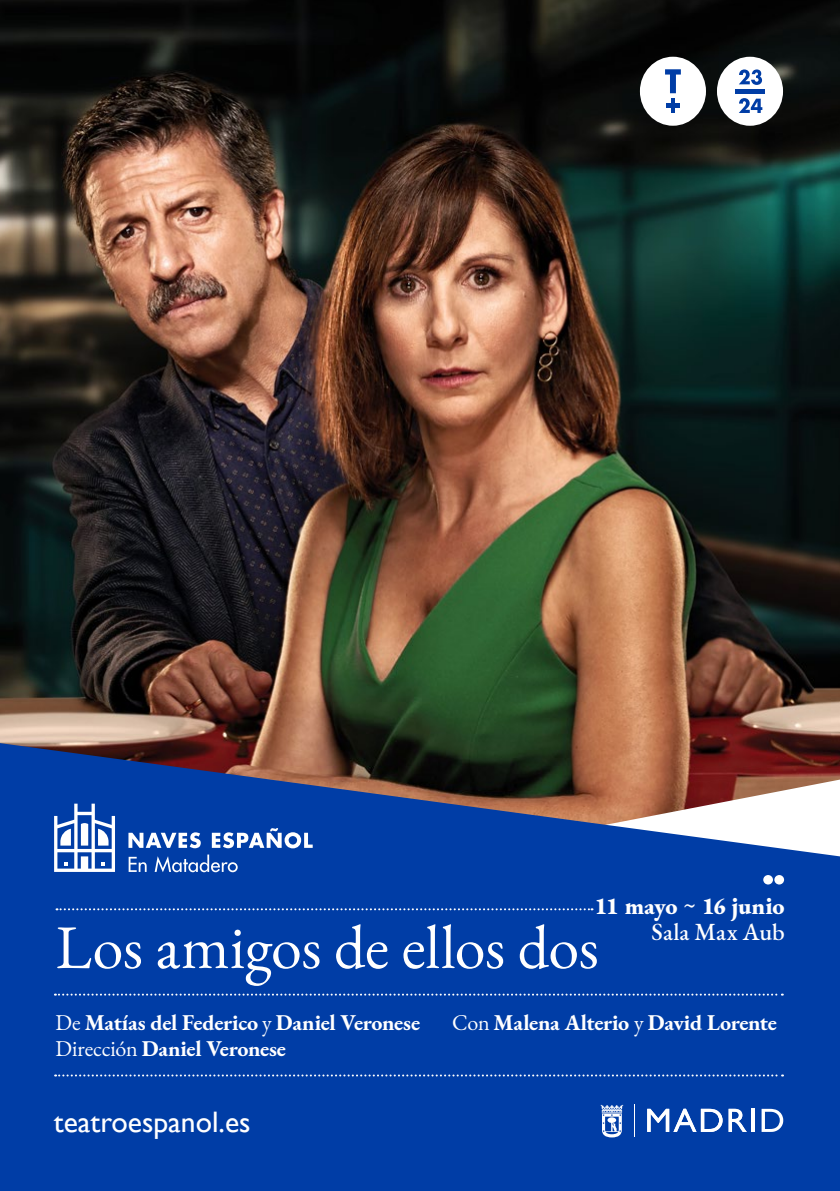
<style>
.page{position:relative;width:840px;height:1191px;background:#fff}
.page>*{position:absolute;margin:0;border:0;box-sizing:border-box;transform-origin:0 0}
.t1{font:62px "EB Garamond";letter-spacing:-.005em;color:#fff}
.t2{font:29.6px "Gill Sans";color:#fff}
.t3{font:800 24px/26px "EB Garamond";letter-spacing:-.015em;color:#fff;text-align:right}
.t4{font:700 22px "EB Garamond";letter-spacing:-.015em;color:#fff}
.s1{font-weight:500}
.s2{font-weight:400}
</style>
<div class="page">
<img style="left:0;top:0;width:839px;height:743px">
<svg style="left:0;top:743px;width:839px;height:448px;background:#12429b"></svg>
<hr style="left:633px;top:1104px;width:1px;height:33px;background:#fff">
<svg style="left:646px;top:1108px;width:76px;height:24px"></svg>
<svg style="left:728px;top:1108px;width:18px;height:24px"></svg>
<svg style="left:750px;top:1108px;width:4px;height:24px"></svg>
<svg style="left:761px;top:1108px;width:21px;height:24px"></svg>
<svg style="left:599px;top:1104px;width:24px;height:33px"></svg>
<svg style="left:55px;top:993px;width:727px;height:2px"></svg>
<svg style="left:55px;top:1074px;width:727px;height:2px"></svg>
<svg style="left:56px;top:908px;width:536px;height:2px"></svg>
<svg style="left:54px;top:803px;width:61px;height:69px"></svg>
<svg style="left:128px;top:854px;width:109px;height:18px;background:#3e6cbb"></svg>
<svg style="left:128px;top:828px;width:184px;height:20px"></svg>
<div style="left:774px;top:875px;width:9px;height:9px;background:#fff;border-radius:50%"></div>
<svg style="left:762px;top:875px;width:10px;height:9px"></svg>
<div style="left:716px;top:57px;width:66px;height:69px;background:#fff;border-radius:50%"></div>
<hr style="left:734px;top:89px;width:30px;height:4px;background:#003da6">
<div style="left:639px;top:57px;width:66px;height:69px;background:#fff;border-radius:50%"></div>
<svg style="left:665px;top:69px;width:15px;height:24px"></svg>
<svg style="left:670px;top:99px;width:4px;height:14px"></svg>
<hr style="left:665px;top:104px;width:14px;height:4px;background:#003da6">
<svg style="left:739px;top:98px;width:23px;height:15px"></svg>
<svg style="left:739px;top:69px;width:22px;height:16px"></svg>
<p class="t3" style="left:594px;top:893px;width:192px">11 mayo <span class="s1">~</span> 16 junio<br><span class="s1">Sala Max Aub</span></p>
<h1 class="t1" style="left:55px;top:907px;width:544px">Los amigos de ellos dos</h1>
<p class="t4" style="left:55px;top:1007px;width:366px"><span class="s2">De</span> Matías del Federico <span class="s2">y</span> Daniel Veronese</p>
<p class="t4" style="left:452px;top:1007px;width:326px"><span class="s2">Con</span> Malena Alterio <span class="s2">y</span> David Lorente</p>
<p class="t4" style="left:55px;top:1034px;width:232px"><span class="s2">Dirección</span> Daniel Veronese</p>
<h2 class="t2" style="left:54px;top:1104px;width:198px">teatroespanol.es</h2>
</div>
